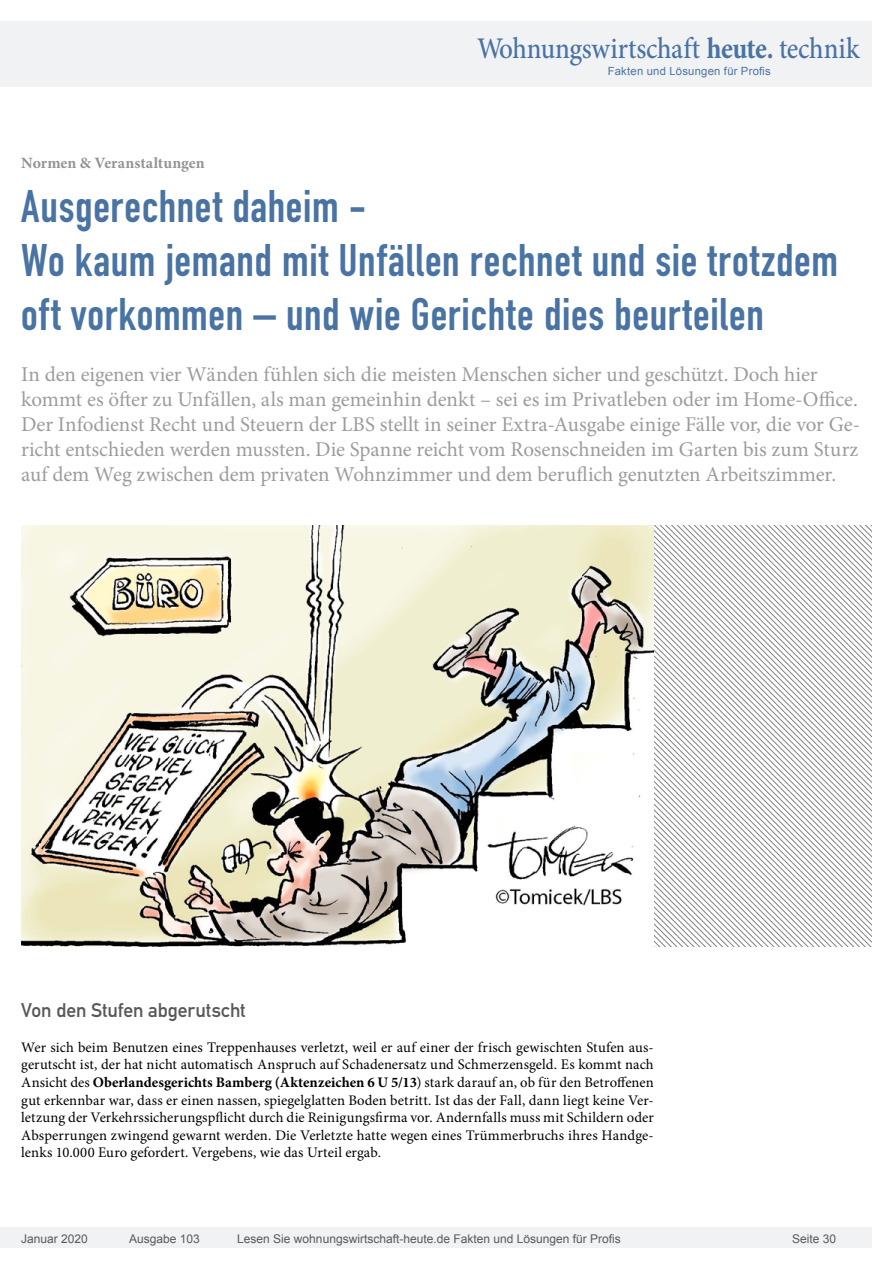
<style>
.page{position:relative;width:893px;height:1263px;background:#fff}
.page>*{position:absolute;margin:0;border:0;box-sizing:border-box;transform-origin:0 0}
.t1{font:45px/54px "DIN Engschrift";letter-spacing:.015em;color:#4973a3}
.t2{font:500 30px "Minion Pro";letter-spacing:-.01em;color:#4973a3;scale:.9 1}
.t3{font:21px/25.2px "Minion Pro";letter-spacing:-.005em;color:#9c9c9c}
.t4{font:19.5px "DIN Mittelschrift";letter-spacing:-.005em;color:#595959}
.t5{font:700 15.75px "Minion Pro";color:#939393}
.t6{font:14.7px/17.5px "Minion Pro";letter-spacing:.005em;color:#000;text-align:justify}
.t7{font:12px "Arial";color:#595959}
.t8{font:11.25px "Arial";letter-spacing:.025em;color:#4973a3}
.s1{font-weight:700}
</style>
<div class="page">
<div style="left:0;top:1227px;width:872px;height:20px;background:#f1f2f3"></div>
<div style="left:0;top:21px;width:872px;height:66px;background:#f1f2f3"></div>
<svg style="left:654px;top:525px;width:218px;height:95px"></svg>
<svg style="left:654px;top:620px;width:218px;height:326px"></svg>
<img style="left:21px;top:525px;width:633px;height:421px">
<h2 class="t2" style="left:477px;top:28px;width:426px">Wohnungswirtschaft <span class="s1">heute.</span> technik</h2>
<p class="t8" style="left:608px;top:63px;width:165px">Fakten und Lösungen für Profis</p>
<p class="t5" style="left:21px;top:152px;width:185px">Normen &amp; Veranstaltungen</p>
<h1 class="t1" style="left:21px;top:180px;width:818px">Ausgerechnet daheim -<br>Wo kaum jemand mit Unfällen rechnet und sie trotzdem oft vorkommen – und wie Gerichte dies beurteilen</h1>
<p class="t3" style="left:21px;top:361px;width:840px">In den eigenen vier Wänden fühlen sich die meisten Menschen sicher und geschützt. Doch hier kommt es öfter zu Unfällen, als man gemeinhin denkt – sei es im Privatleben oder im Home-Office.<br>Der Infodienst Recht und Steuern der LBS stellt in seiner Extra-Ausgabe einige Fälle vor, die vor Ge&shy;richt entschieden werden mussten. Die Spanne reicht vom Rosenschneiden im Garten bis zum Sturz auf dem Weg zwischen dem privaten Wohnzimmer und dem beruflich genutzten Arbeitszimmer.</p>
<h3 class="t4" style="left:21px;top:998px;width:226px">Von den Stufen abgerutscht</h3>
<p class="t6" style="left:21px;top:1038px;width:634px">Wer sich beim Benutzen eines Treppenhauses verletzt, weil er auf einer der frisch gewischten Stufen aus&shy;gerutscht ist, der hat nicht automatisch Anspruch auf Schadenersatz und Schmerzensgeld. Es kommt nach Ansicht des <span class="s1">Oberlandesgerichts Bamberg (Aktenzeichen 6 U 5/13</span>) stark darauf an, ob für den Betroffenen gut erkennbar war, dass er einen nassen, spiegelglatten Boden betritt. Ist das der Fall, dann liegt keine Ver&shy;letzung der Verkehrssicherungspflicht durch die Reinigungsfirma vor. Andernfalls muss mit Schildern oder Absperrungen zwingend gewarnt werden. Die Verletzte hatte wegen eines Trümmerbruchs ihres Handge&shy;lenks 10.000 Euro gefordert. Vergebens, wie das Urteil ergab.</p>
<p class="t7" style="left:21px;top:1230px;width:68px">Januar 2020</p>
<p class="t7" style="left:129px;top:1230px;width:72px">Ausgabe 103</p>
<p class="t7" style="left:237px;top:1230px;width:385px">Lesen Sie wohnungswirtschaft-heute.de Fakten und Lösungen für Profis</p>
<p class="t7" style="left:792px;top:1231px;width:46px">Seite 30</p>
</div>
